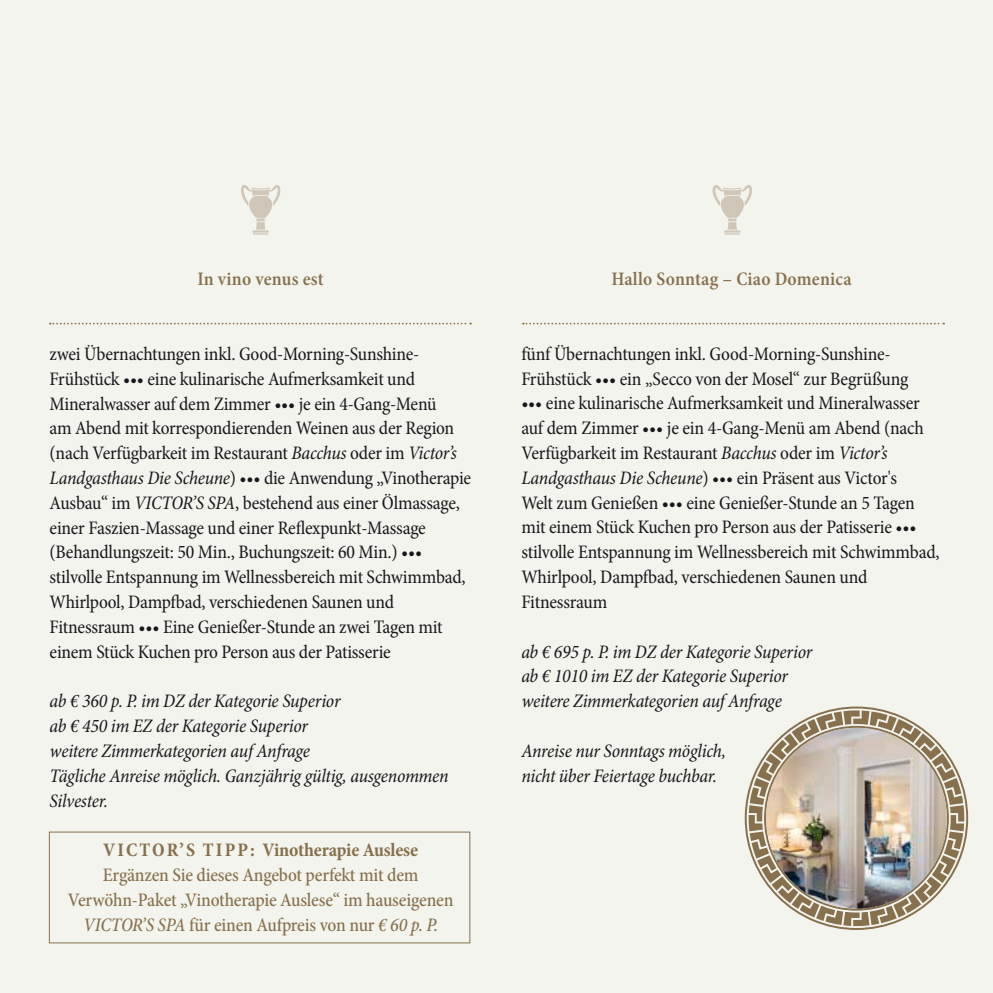
<style>
.page{position:relative;width:993px;height:993px;background:#fff}
.page>*{position:absolute;margin:0;border:0;box-sizing:border-box;transform-origin:0 0}
.t1{font:condensed 19.25px/24.8px "Minion Pro";letter-spacing:-.01em;color:#1a171c}
.t2{font:italic condensed 19.25px/24.8px "Minion Pro";letter-spacing:-.015em;color:#1a171c}
.t3{font:500 condensed 19.25px/24.8px "Minion Pro";letter-spacing:-.01em;color:#86704d;text-align:center}
.t4{font:600 condensed 19.25px "Minion Pro";letter-spacing:.01em;color:#86704d}
.t5{font:700 condensed 19.25px "Minion Pro";letter-spacing:-.01em;color:#86704d}
.s1{font-style:italic}
</style>
<div class="page">
<div style="left:0;top:0;width:992px;height:992px;background:#f4f4ee"></div>
<svg style="left:50px;top:322px;width:421px;height:2px"></svg>
<svg style="left:241px;top:185px;width:39px;height:49px"></svg>
<svg style="left:712px;top:185px;width:39px;height:49px"></svg>
<svg style="left:522px;top:322px;width:421px;height:2px"></svg>
<svg style="left:744px;top:706px;width:223px;height:223px"></svg>
<svg style="left:748px;top:710px;width:215px;height:215px"></svg>
<img style="left:765px;top:727px;width:181px;height:181px;border-radius:90px">
<p class="t4" style="left:197px;top:266px;width:128px">In vino venus est</p>
<p class="t1" style="left:50px;top:341px;width:423px">zwei Übernachtungen inkl. Good-Morning-Sunshine-Frühstück ••• eine kulinarische Aufmerksamkeit und Mineralwasser auf dem Zimmer ••• je ein 4-Gang-Menü<br>am Abend mit korrespondierenden Weinen aus der Region (nach Verfügbarkeit im Restaurant <span class="s1">Bacchus</span> oder im <span class="s1">Victor’s Landgasthaus Die Scheune</span>) ••• die Anwendung „Vinotherapie Ausbau“ im <span class="s1">VICTOR’S SPA</span>, bestehend aus einer Ölmassage, einer Faszien-Massage und einer Reflexpunkt-Massage (Behandlungszeit: 50 Min., Buchungszeit: 60 Min.) ••• stilvolle Entspannung im Wellnessbereich mit Schwimmbad, Whirlpool, Dampfbad, verschiedenen Saunen und Fitnessraum ••• Eine Genießer-Stunde an zwei Tagen mit einem Stück Kuchen pro Person aus der Patisserie</p>
<p class="t2" style="left:50px;top:688px;width:400px">ab € 360 p. P. im DZ der Kategorie Superior<br>ab € 450 im EZ der Kategorie Superior<br>weitere Zimmerkategorien auf Anfrage<br>Tägliche Anreise möglich. Ganzjährig gültig, ausgenommen Silvester.</p>
<p class="t5" style="left:103px;top:836px;width:316px">VICTOR’S TIPP: Vinotherapie Auslese</p>
<p class="t3" style="left:68px;top:862px;width:387px">Ergänzen Sie dieses Angebot perfekt mit dem<br>Verwöhn-Paket „Vinotherapie Auslese“ im hauseigenen<br><span class="s1">VICTOR’S SPA</span> für einen Aufpreis von nur <span class="s1">€ 60 p. P.</span></p>
<p class="t4" style="left:611px;top:266px;width:241px">Hallo Sonntag – Ciao Domenica</p>
<p class="t1" style="left:521px;top:341px;width:388px">fünf Übernachtungen inkl. Good-Morning-Sunshine-<br>Frühstück ••• ein „Secco von der Mosel“ zur Begrüßung</p>
<p class="t1" style="left:521px;top:391px;width:419px">••• eine kulinarische Aufmerksamkeit und Mineralwasser auf dem Zimmer ••• je ein 4-Gang-Menü am Abend (nach Verfügbarkeit im Restaurant <span class="s1">Bacchus</span> oder im <span class="s1">Victor’s Landgasthaus Die Scheune</span>) ••• ein Präsent aus Victor's<br>Welt zum Genießen ••• eine Genießer-Stunde an 5 Tagen mit einem Stück Kuchen pro Person aus der Patisserie ••• stilvolle Entspannung im Wellnessbereich mit Schwimmbad, Whirlpool, Dampfbad, verschiedenen Saunen und Fitnessraum</p>
<p class="t2" style="left:521px;top:639px;width:292px">ab € 695 p. P. im DZ der Kategorie Superior ab € 1010 im EZ der Kategorie Superior weitere Zimmerkategorien auf Anfrage</p>
<p class="t2" style="left:521px;top:738px;width:206px">Anreise nur Sonntags möglich, nicht über Feiertage buchbar.</p>
</div>
